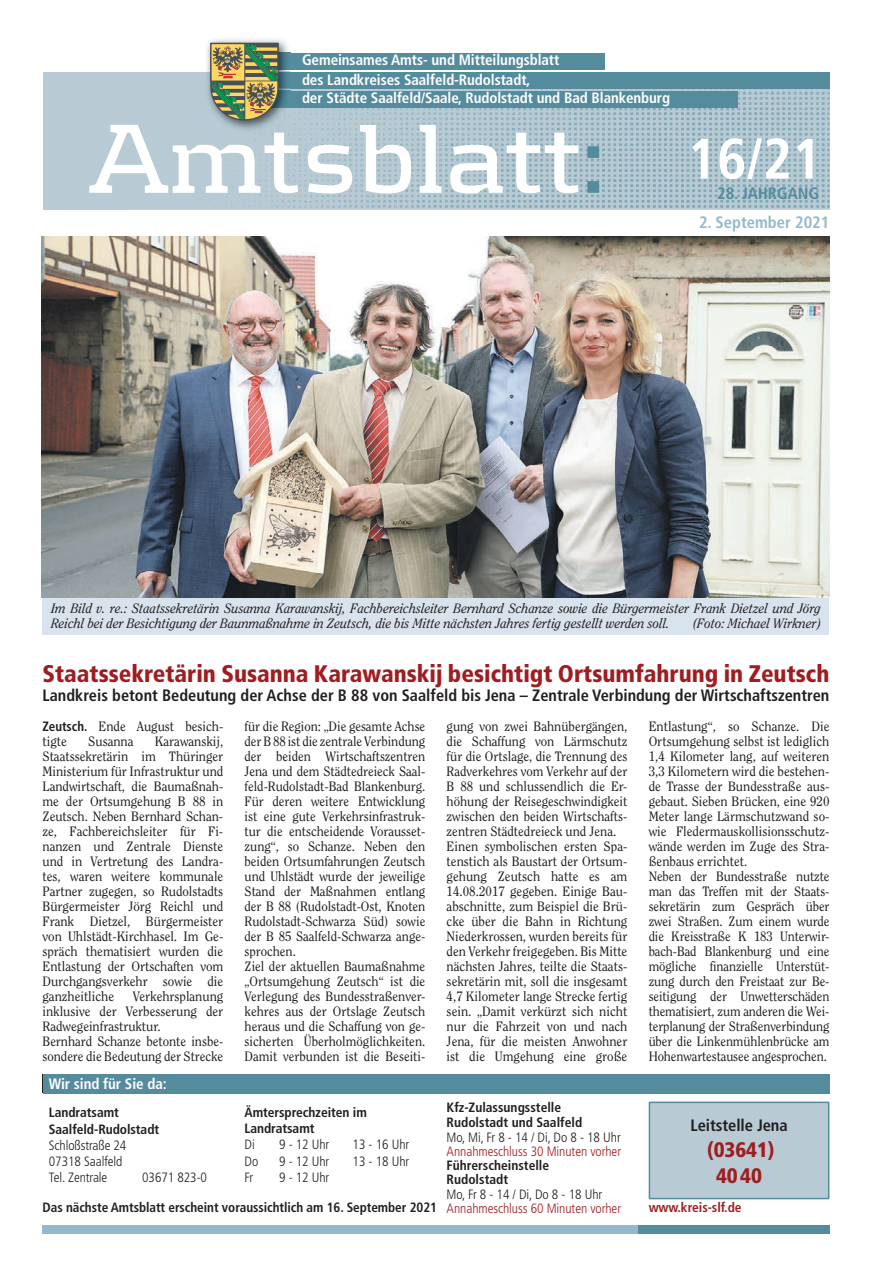
<style>
.page{position:relative;width:872px;height:1276px;background:#fff}
.page>*{position:absolute;margin:0;border:0;box-sizing:border-box;transform-origin:0 0}
.t1{font:700 102px "Kontrapunkt";letter-spacing:-.005em;color:#fff}
.t2{font:700 condensed 57px "Frutiger LT Std";color:#fff}
.t3{font:900 condensed 24px "Frutiger LT Std";color:#9f1d20}
.t4{font:900 condensed 21px/26.2px "Frutiger LT Std";letter-spacing:-.005em;color:#9f1d20;text-align:center}
.t5{font:700 condensed 16.5px "Frutiger LT Std";color:#231f20}
.t6{font:700 condensed 16.5px "Frutiger LT Std";color:#93b9ca}
.t7{font:700 condensed 16.5px "Frutiger LT Std";color:#548c9e}
.t8{font:700 condensed 15px/20px "Frutiger LT Std";letter-spacing:-.005em;color:#fff}
.t9{font:13.5px/15px "Clearface Std";color:#231f20;scale:.95 1}
.t10{font:13.5px/15px "Clearface Std";color:#231f20;scale:.96 1}
.t11{font:italic 13.5px/15px "Clearface Std";color:#231f20;scale:.95 1}
.t12{font:700 condensed 13.5px/16.2px "Frutiger LT Std";letter-spacing:-.005em;color:#231f20}
.t13{font:300 condensed 13.5px/16.2px "Frutiger LT Std";letter-spacing:-.005em;color:#231f20}
.t14{font:300 condensed 13.5px "Frutiger LT Std";letter-spacing:-.005em;color:#9f1d20}
.t15{font:700 condensed 13.5px "Frutiger LT Std";letter-spacing:-.005em;color:#9f1d20}
.s1{color:#548c9e}
.s2{font-family:"Frutiger LT Std";font-weight:700;font-stretch:condensed}
</style>
<div class="page">
<div style="left:43px;top:72px;width:786px;height:137px;background:#b8cbd4"></div>
<img style="left:193px;top:88px;width:636px;height:120px">
<div style="left:276px;top:53px;width:329px;height:17px;background:#548c9e"></div>
<div style="left:266px;top:91px;width:472px;height:17px;background:#548c9e"></div>
<div style="left:274px;top:72px;width:555px;height:16px;background:#548c9e"></div>
<img style="left:209px;top:39px;width:76px;height:4px">
<svg style="left:193px;top:43px;width:108px;height:92px"></svg>
<div style="left:43px;top:1225px;width:595px;height:8px;background:#93b9ca"></div>
<div style="left:638px;top:1225px;width:191px;height:8px;background:#548c9e"></div>
<div style="left:43px;top:1074px;width:786px;height:19px;background:#548c9e"></div>
<div style="left:649px;top:1102px;width:179px;height:96px;background:#b8cbd4"></div>
<div style="left:648px;top:1101px;width:181px;height:98px;border:2px solid #548c9e"></div>
<div style="left:43px;top:597px;width:786px;height:38px;background:#d8e3ed"></div>
<img style="left:41px;top:237px;width:788px;height:360px">
<p class="t8" style="left:302px;top:50px;width:259px">Gemeinsames Amts- und Mitteilungsblatt des Landkreises Saalfeld-Rudolstadt,</p>
<p class="t8" style="left:302px;top:88px;width:369px">der Städte Saalfeld/Saale, Rudolstadt und Bad Blankenburg</p>
<h1 class="t1" style="left:89px;top:99px;width:516px">Amtsblatt<span class="s1">:</span></h1>
<h2 class="t2" style="left:687px;top:125px;width:136px">16/21</h2>
<p class="t7" style="left:717px;top:183px;width:104px">28. JAHRGANG</p>
<p class="t6" style="left:699px;top:212px;width:132px">2. September 2021</p>
<p class="t11" style="left:51px;top:601px;width:812px">Im Bild v. re.: Staatssekretärin Susanna Karawanskij, Fachbereichsleiter Bernhard Schanze sowie die Bürgermeister Frank Dietzel und Jörg<br>Reichl bei der Besichtigung der Baunmaßnahme in Zeutsch, die bis Mitte nächsten Jahres fertig gestellt werden soll.</p>
<p class="t11" style="left:693px;top:616px;width:136px">(Foto: Michael Wirkner)</p>
<h3 class="t3" style="left:43px;top:659px;width:788px">Staatssekretärin Susanna Karawanskij besichtigt Ortsumfahrung in Zeutsch</h3>
<p class="t5" style="left:43px;top:686px;width:788px">Landkreis betont Bedeutung der Achse der B 88 von Saalfeld bis Jena – Zentrale Verbindung der Wirtschaftszentren</p>
<p class="t10" style="left:43px;top:719px;width:190px"><span class="s2">Zeutsch.</span> Ende August besich&shy;tigte</p>
<p class="t9" style="left:244px;top:719px;width:192px">für die Region: „Die gesamte Achse der B 88 ist die zentrale Verbindung der beiden Wirtschaftszentren<br>Jena und dem Städtedreieck Saal&shy;feld-Rudolstadt-Bad Blankenburg.<br>Für deren weitere Entwicklung ist eine gute Verkehrsinfrastruk&shy;tur die entscheidende Vorausset&shy;zung“, so Schanze. Neben den beiden Ortsumfahrungen Zeutsch und Uhlstädt wurde der jeweilige<br>Stand der Maßnahmen entlang der B 88 (Rudolstadt-Ost, Knoten<br>Rudolstadt-Schwarza Süd) sowie der B 85 Saalfeld-Schwarza ange&shy;sprochen.<br>Ziel der aktuellen Baumaßnahme „Ortsumgehung Zeutsch“ ist die<br>Verlegung des Bundesstraßenver&shy;kehres aus der Ortslage Zeutsch heraus und die Schaffung von ge&shy;sicherten Überholmöglichkeiten.<br>Damit verbunden ist die Beseiti-</p>
<p class="t9" style="left:446px;top:719px;width:192px">gung von zwei Bahnübergängen, die Schaffung von Lärmschutz für die Ortslage, die Trennung des<br>Radverkehres vom Verkehr auf der<br>B 88 und schlussendlich die Er&shy;höhung der Reisegeschwindigkeit zwischen den beiden Wirtschafts&shy;zentren Städtedreieck und Jena.<br>Einen symbolischen ersten Spa&shy;tenstich als Baustart der Ortsum&shy;gehung Zeutsch hatte es am<br>14.08.2017 gegeben. Einige Bau&shy;abschnitte, zum Beispiel die Brü&shy;cke über die Bahn in Richtung<br>Niederkrossen, wurden bereits für den Verkehr freigegeben. Bis Mitte nächsten Jahres, teilte die Staats&shy;sekretärin mit, soll die insgesamt<br>4,7 Kilometer lange Strecke fertig sein. „Damit verkürzt sich nicht nur die Fahrzeit von und nach<br>Jena, für die meisten Anwohner ist die Umgehung eine große</p>
<p class="t10" style="left:648px;top:719px;width:190px">Entlastung“, so Schanze. Die<br>Ortsumgehung selbst ist lediglich<br>1,4 Kilometer lang, auf weiteren<br>3,3 Kilometern wird die bestehen&shy;de Trasse der Bundesstraße aus&shy;gebaut. Sieben Brücken, eine 920<br>Meter lange Lärmschutzwand so&shy;wie Fledermauskollisionsschutz&shy;wände werden im Zuge des Stra&shy;ßenbaus errichtet.<br>Neben der Bundesstraße nutzte man das Treffen mit der Staats&shy;sekretärin zum Gespräch über zwei Straßen. Zum einem wurde die Kreisstraße K 183 Unterwir&shy;bach-Bad Blankenburg und eine mögliche finanzielle Unterstüt&shy;zung durch den Freistaat zur Be&shy;seitigung der Unwetterschäden thematisiert, zum anderen die Wei&shy;terplanung der Straßenverbindung über die Linkenmühlenbrücke am<br>Hohenwartestausee angesprochen.</p>
<p class="t10" style="left:43px;top:734px;width:190px;text-align:justify;text-indent:112px">Karawanskij, Staatssekretärin im Thüringer Ministerium für Infrastruktur und Landwirtschaft, die Baumaßnah&shy;me der Ortsumgehung B 88 in Zeutsch. Neben Bernhard Schan&shy;ze, Fachbereichsleiter für Fi&shy;nanzen und Zentrale Dienste und in Vertretung des Landra&shy;tes, waren weitere kommunale Partner zugegen, so Rudolstadts Bürgermeister Jörg Reichl und Frank Dietzel, Bürgermeister von Uhlstädt-Kirchhasel. Im Ge&shy;spräch thematisiert wurden die Entlastung der Ortschaften vom Durchgangsverkehr sowie die ganzheitliche</p>
<p class="t10" style="left:88px;top:734px;width:49px">Susanna</p>
<p class="t10" style="left:43px;top:989px;width:190px;text-indent:90px">Verkehrsplanung inklusive der Verbesserung der<br>Radwegeinfrastruktur.<br>Bernhard Schanze betonte insbe&shy;sondere die Bedeutung der Strecke</p>
<p class="t8" style="left:49px;top:1073px;width:119px">Wir sind für Sie da:</p>
<p class="t12" style="left:49px;top:1104px;width:112px">Landratsamt<br>Saalfeld-Rudolstadt</p>
<p class="t13" style="left:49px;top:1137px;width:79px">Schloßstraße 24<br>07318 Saalfeld<br>Tel. Zentrale</p>
<p class="t13" style="left:142px;top:1169px;width:66px">03671 823-0</p>
<p class="t12" style="left:244px;top:1104px;width:124px">Ämtersprechzeiten im<br>Landratsamt</p>
<p class="t13" style="left:244px;top:1136px;width:12px">Di</p>
<p class="t13" style="left:279px;top:1136px;width:52px">9 - 12 Uhr</p>
<p class="t13" style="left:352px;top:1136px;width:58px">13 - 16 Uhr</p>
<p class="t13" style="left:244px;top:1153px;width:15px">Do</p>
<p class="t13" style="left:279px;top:1153px;width:52px">9 - 12 Uhr</p>
<p class="t13" style="left:352px;top:1153px;width:58px">13 - 18 Uhr</p>
<p class="t13" style="left:244px;top:1169px;width:10px">Fr</p>
<p class="t13" style="left:279px;top:1169px;width:52px">9 - 12 Uhr</p>
<p class="t12" style="left:43px;top:1199px;width:396px">Das nächste Amtsblatt erscheint voraussichtlich am 16. September 2021</p>
<p class="t12" style="left:446px;top:1100px;width:137px;line-height:15px">Kfz-Zulassungsstelle<br>Rudolstadt und Saalfeld</p>
<p class="t13" style="left:446px;top:1129px;width:176px">Mo, Mi, Fr 8 - 14 / Di, Do 8 - 18 Uhr</p>
<p class="t14" style="left:446px;top:1143px;width:176px">Annahmeschluss 30 Minuten vorher</p>
<p class="t12" style="left:446px;top:1158px;width:104px;line-height:14.2px">Führerscheinstelle<br>Rudolstadt</p>
<p class="t13" style="left:446px;top:1186px;width:157px">Mo, Fr 8 - 14 / Di, Do 8 - 18 Uhr</p>
<p class="t14" style="left:446px;top:1200px;width:176px">Annahmeschluss 60 Minuten vorher</p>
<p class="t5" style="left:690px;top:1115px;width:98px">Leitstelle Jena</p>
<h3 class="t4" style="left:707px;top:1136px;width:69px">(03641)<br>40 40</h3>
<p class="t15" style="left:648px;top:1198px;width:94px">www.kreis-slf.de</p>
</div>
